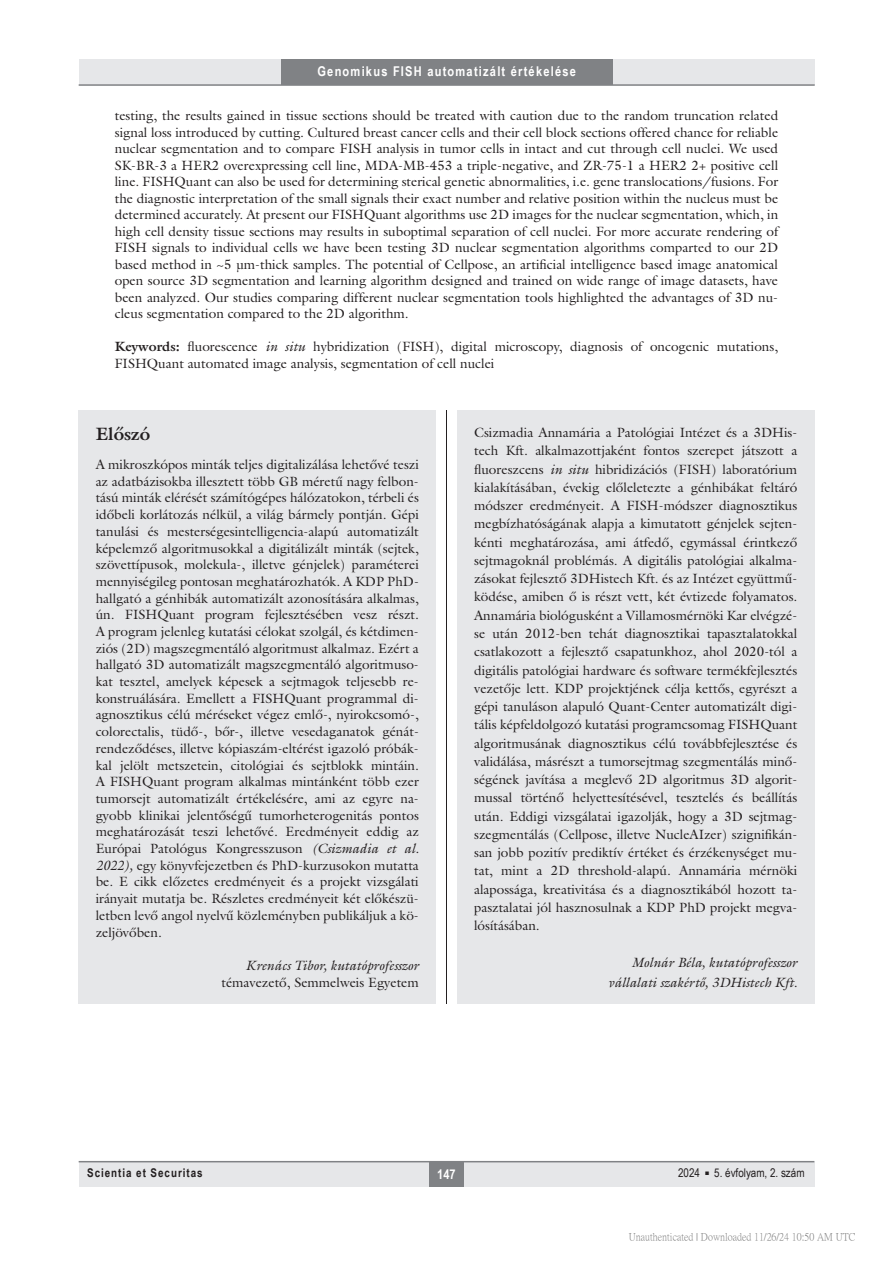
<style>
.page{position:relative;width:893px;height:1263px;background:#fff}
.page>*{position:absolute;margin:0;border:0;box-sizing:border-box;transform-origin:0 0}
.alcimbold{font:700 18px "Galliard Reg";color:#231f20}
.tompa_9_11{font:13.5px/16.6px "Galliard Reg";color:#231f20}
.tompa_9_11_angol{font:13.5px/16.5px "Galliard Reg";color:#231f20;text-align:justify}
.tompa_9_11-2{font:italic 13.5px "Galliard Reg";color:#231f20}
.oldalszam{font:700 13.5px "Arial Narrow";letter-spacing:.09em;color:#fff}
.t1{font:12px "Arial Narrow";color:#231f20}
.t2{font:700 12px "Arial Narrow";letter-spacing:.08em;color:#231f20}
.t3{font:10.5px "P Ming Li U";color:rgb(0 0 0/.5)}
.s1{font-weight:700}
.s2{font-style:italic}
</style>
<div class="page">
<div style="left:79px;top:1161px;width:735px;height:25px;background:#e6e7e9"></div>
<div style="left:429px;top:1161px;width:34px;height:25px;background:#808285"></div>
<hr style="left:79px;top:1161px;width:735px;height:1px;background:#808285">
<div style="left:79px;top:60px;width:735px;height:25px;background:#e6e7e9"></div>
<div style="left:281px;top:60px;width:331px;height:25px;background:#808285"></div>
<hr style="left:79px;top:84px;width:736px;height:2px;background:#808285">
<hr style="left:446px;top:111px;width:1px;height:1026px;background:#231f20">
<div style="left:79px;top:410px;width:357px;height:593px;background:#e6e7e9"></div>
<div style="left:457px;top:410px;width:357px;height:593px;background:#e6e7e9"></div>
<p class="oldalszam" style="left:317px;top:61px;width:260px">Genomikus FISH automatizált értékelése</p>
<p class="tompa_9_11_angol" style="left:115px;top:107px;width:665px">testing, the results gained in tissue sections should be treated with caution due to the random truncation related signal loss introduced by cutting. Cultured breast cancer cells and their cell block sections offered chance for reliable nuclear segmentation and to compare FISH analysis in tumor cells in intact and cut through cell nuclei. We used SK-BR-3 a HER2 overexpressing cell line, MDA-MB-453 a triple-negative, and ZR-75-1 a HER2 2+ positive cell line. FISHQuant can also be used for determining sterical genetic abnormalities, i.e. gene translocations/fusions. For the diagnostic interpretation of the small signals their exact number and relative position within the nucleus must be determined accurately. At present our FISHQuant algorithms use 2D images for the nuclear segmentation, which, in high cell density tissue sections may results in suboptimal separation of cell nuclei. For more accurate rendering of FISH signals to individual cells we have been testing 3D nuclear segmentation algorithms comparted to our 2D based method in ~5 µm-thick samples. The potential of Cellpose, an artificial intelligence based image anatomical open source 3D segmentation and learning algorithm designed and trained on wide range of image datasets, have been analyzed. Our studies comparing different nuclear segmentation tools highlighted the advantages of 3D nu&shy;cleus segmentation compared to the 2D algorithm.</p>
<p class="tompa_9_11" style="left:115px;top:338px;width:665px"><span class="s1">Keywords:</span> fluorescence <span class="s2">in situ</span> hybridization (FISH), digital microscopy, diagnosis of oncogenic mutations,<br>FISHQuant automated image analysis, segmentation of cell nuclei</p>
<p class="alcimbold" style="left:96px;top:422px;width:56px">Előszó</p>
<p class="tompa_9_11" style="left:96px;top:456px;width:325px">A mikroszkópos minták teljes digitalizálása lehetővé teszi az adatbázisokba illesztett több GB méretű nagy felbon&shy;tású minták elérését számítógépes hálózatokon, térbeli és időbeli korlátozás nélkül, a világ bármely pontján. Gépi tanulási és mesterségesintelligencia-alapú automatizált képelemző algoritmusokkal a digitálizált minták (sejtek, szövettípusok, molekula-, illetve génjelek) paraméterei mennyiségileg pontosan meghatározhatók. A KDP PhD&shy;hallgató a génhibák automatizált azonosítására alkalmas, ún. FISHQuant program fejlesztésében vesz részt.<br>A program jelenleg kutatási célokat szolgál, és kétdimen&shy;ziós (2D) magszegmentáló algoritmust alkalmaz. Ezért a hallgató 3D automatizált magszegmentáló algoritmuso&shy;kat tesztel, amelyek képesek a sejtmagok teljesebb re&shy;konstruálására. Emellett a FISHQuant programmal di&shy;agnosztikus célú méréseket végez emlő-, nyirokcsomó-, colorectalis, tüdő-, bőr-, illetve vesedaganatok génát&shy;rendeződéses, illetve kópiaszám-eltérést igazoló próbák&shy;kal jelölt metszetein, citológiai és sejtblokk mintáin.<br>A FISHQuant program alkalmas mintánként több ezer tumorsejt automatizált értékelésére, ami az egyre na&shy;gyobb klinikai jelentőségű tumorheterogenitás pontos meghatározását teszi lehetővé. Eredményeit eddig az Európai Patológus Kongresszuson <span class="s2">(Csizmadia et al.<br>2022),</span> egy könyvfejezetben és PhD-kurzusokon mutatta be. E cikk előzetes eredményeit és a projekt vizsgálati irányait mutatja be. Részletes eredményeit két előkészü&shy;letben levő angol nyelvű közleményben publikáljuk a kö&shy;zeljövőben.</p>
<p class="tompa_9_11-2" style="left:245px;top:957px;width:175px">Krenács Tibor, kutatóprofesszor</p>
<p class="tompa_9_11" style="left:221px;top:973px;width:199px">témavezető, Semmelweis Egyetem</p>
<p class="tompa_9_11" style="left:474px;top:423px;width:325px;line-height:18.3px;text-align:justify">Csizmadia Annamária a Patológiai Intézet és a 3DHis&shy;tech Kft. alkalmazottjaként fontos szerepet játszott a fluoreszcens <span class="s2">in situ</span> hibridizációs (FISH) laboratórium kialakításában, évekig előleletezte a génhibákat feltáró módszer eredményeit. A FISH-módszer diagnosztikus megbízhatóságának alapja a kimutatott génjelek sejten&shy;kénti meghatározása, ami átfedő, egymással érintkező sejtmagoknál problémás. A digitális patológiai alkalma&shy;zásokat fejlesztő 3DHistech Kft. és az Intézet együttmű&shy;ködése, amiben ő is részt vett, két évtizede folyamatos.<br>Annamária biológusként a Villamosmérnöki Kar elvégzé&shy;se után 2012-ben tehát diagnosztikai tapasztalatokkal csatlakozott a fejlesztő csapatunkhoz, ahol 2020-tól a digitális patológiai hardware és software termékfejlesztés vezetője lett. KDP projektjének célja kettős, egyrészt a gépi tanuláson alapuló Quant-Center automatizált digi&shy;tális képfeldolgozó kutatási programcsomag FISHQuant algoritmusának diagnosztikus célú továbbfejlesztése és validálása, másrészt a tumorsejtmag szegmentálás minő&shy;ségének javítása a meglevő 2D algoritmus 3D algorit&shy;mussal történő helyettesítésével, tesztelés és beállítás után. Eddigi vizsgálatai igazolják, hogy a 3D sejtmag&shy;szegmentálás (Cellpose, illetve NucleAIzer) szignifikán&shy;san jobb pozitív prediktív értéket és érzékenységet mu&shy;tat, mint a 2D threshold-alapú. Annamária mérnöki alapossága, kreativitása és a diagnosztikából hozott ta&shy;pasztalatai jól hasznosulnak a KDP PhD projekt megva&shy;lósításában.</p>
<p class="tompa_9_11-2" style="left:631px;top:954px;width:167px">Molnár Béla, kutatóprofesszor</p>
<p class="tompa_9_11-2" style="left:608px;top:973px;width:191px">vállalati szakértő, 3DHistech Kft.</p>
<p class="t2" style="left:87px;top:1164px;width:117px">Scientia et Securitas</p>
<p class="oldalszam" style="left:437px;top:1163px;width:20px">147</p>
<p class="t1" style="left:678px;top:1164px;width:128px">2024 <sup>■</sup> 5. évfolyam, 2. szám</p>
<p class="t3" style="left:629px;top:1232px;width:228px">Unauthenticated | Downloaded 11/26/24 10:50 AM UTC</p>
</div>
